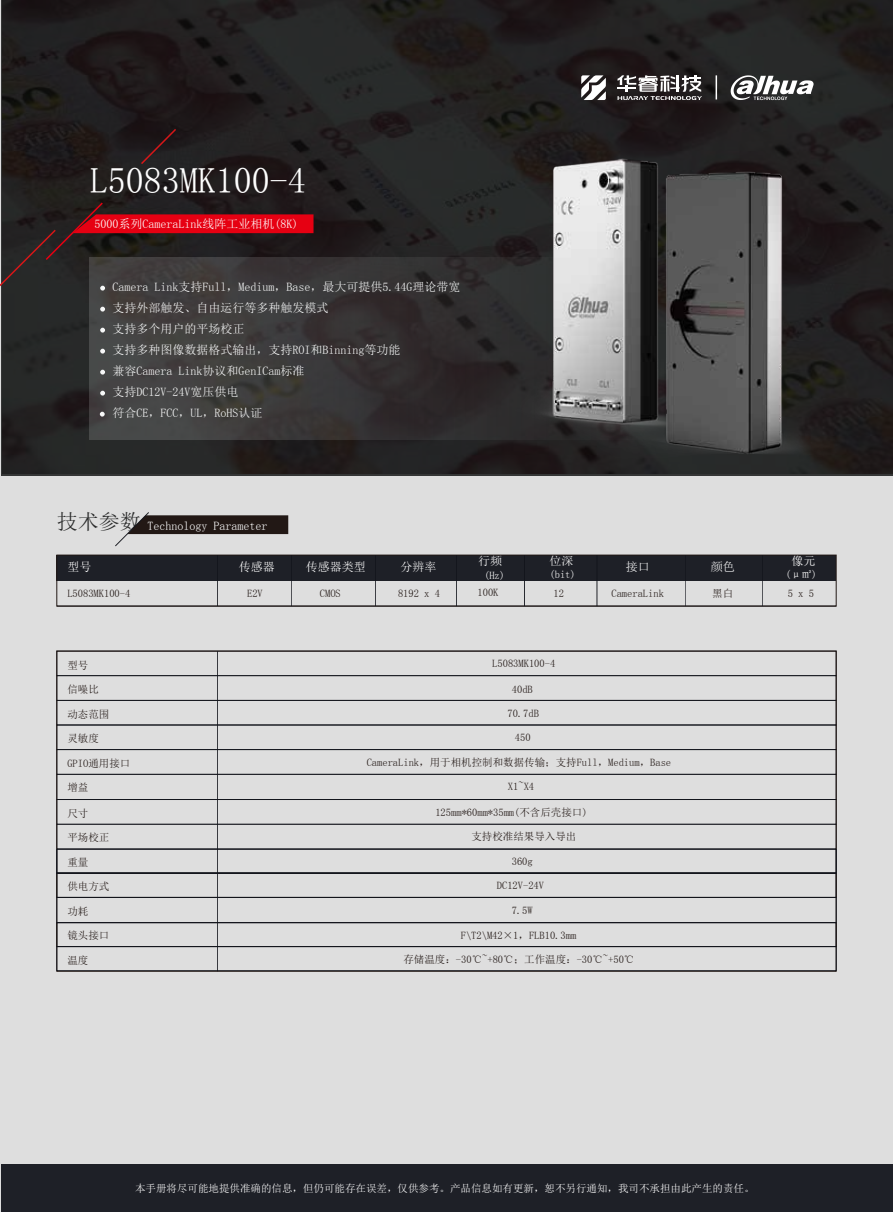
<style>
.page{position:relative;width:893px;height:1212px;background:#fff}
.page>*{position:absolute;margin:0;border:0;box-sizing:border-box;transform-origin:0 0}
.t1{font:36px "FZLTCHJW GB1 0 G Bpc EUC H";color:#fff}
.t2{font:12px/21px "FZLTXHJW GB1 0 G Bpc EUC H";color:#f7f8f8}
.t3{font:12px "FZLTXHJW GB1 0 G Bpc EUC H";color:#fff}
.t4{font:12px "FZLTZHK GBK1 0 G Bpc EUC H";color:#fff}
.t5{font:10.5px "FZLTXHJW GB1 0 G Bpc EUC H";color:#221815}
.t6{font:10.5px "FZYOUH 503 L GB1 4 G Bpc EUC H";color:#fff}
.t7{font:10.5px "FZLTZHK GBK1 0 G Bpc EUC H";color:#fff}
.s1{font-family:"FZLTZHK GBK1 0 G Bpc EUC H";font-size:21px;color:#2a2b2b}
</style>
<div class="page">
<div style="left:1px;top:0;width:892px;height:1212px;background:#dedede"></div>
<svg style="left:1px;top:0;width:892px;height:476px;background:#222020"></svg>
<svg style="left:90px;top:258px;width:309px;height:182px;background:#3d3b3b"></svg>
<div style="left:1px;top:1164px;width:892px;height:48px;background:#1e2027"></div>
<svg style="left:731px;top:75px;width:83px;height:25px;background:#818282"></svg>
<svg style="left:581px;top:75px;width:25px;height:25px"></svg>
<svg style="left:617px;top:75px;width:85px;height:25px;background:#757272"></svg>
<svg style="left:716px;top:75px;width:1px;height:24px"></svg>
<svg style="left:139px;top:127px;width:39px;height:39px;background:#271a1c"></svg>
<svg style="left:0;top:201px;width:314px;height:90px;background:#492225"></svg>
<svg style="left:100px;top:307px;width:5px;height:5px"></svg>
<svg style="left:100px;top:328px;width:5px;height:5px"></svg>
<svg style="left:100px;top:349px;width:5px;height:5px"></svg>
<svg style="left:100px;top:370px;width:5px;height:5px"></svg>
<svg style="left:100px;top:391px;width:5px;height:5px"></svg>
<div style="left:57px;top:555px;width:779px;height:25px;background:#1e2027"></div>
<hr style="left:57px;top:606px;width:779px;height:1px;background:#12141b">
<div style="left:57px;top:555px;width:779px;height:51px;border:1px solid #221815"></div>
<hr style="left:376px;top:555px;width:1px;height:51px;background:#12141b">
<hr style="left:218px;top:555px;width:1px;height:51px;background:#12141b">
<hr style="left:291px;top:555px;width:1px;height:51px;background:#12141b">
<hr style="left:456px;top:555px;width:1px;height:51px;background:#12141b">
<hr style="left:524px;top:555px;width:1px;height:51px;background:#12141b">
<hr style="left:686px;top:555px;width:1px;height:51px;background:#12141b">
<hr style="left:597px;top:555px;width:1px;height:51px;background:#12141b">
<hr style="left:763px;top:555px;width:1px;height:51px;background:#12141b">
<div style="left:57px;top:651px;width:779px;height:25px;border:1px solid #12141b"></div>
<div style="left:57px;top:700px;width:779px;height:25px;border:1px solid #12141b"></div>
<div style="left:57px;top:725px;width:779px;height:25px;border:1px solid #12141b"></div>
<div style="left:57px;top:749px;width:779px;height:25px;border:1px solid #12141b"></div>
<div style="left:57px;top:774px;width:779px;height:26px;border:1px solid #12141b"></div>
<div style="left:57px;top:799px;width:779px;height:25px;border:1px solid #12141b"></div>
<div style="left:57px;top:824px;width:779px;height:25px;border:1px solid #12141b"></div>
<div style="left:57px;top:873px;width:779px;height:24px;border:1px solid #12141b"></div>
<hr style="left:218px;top:651px;width:1px;height:320px;background:#12141b">
<svg style="left:115px;top:512px;width:173px;height:34px"></svg>
<svg style="left:100px;top:412px;width:5px;height:5px"></svg>
<div style="left:57px;top:946px;width:779px;height:25px;border:1px solid #12141b"></div>
<div style="left:57px;top:849px;width:779px;height:24px;border:1px solid #12141b"></div>
<div style="left:57px;top:897px;width:779px;height:26px;border:1px solid #12141b"></div>
<img style="left:399px;top:129px;width:494px;height:347px">
<h1 class="t1" style="left:90px;top:162px;width:218px">L5083MK100-4</h1>
<p class="t3" style="left:94px;top:218px;width:205px">5000系列CameraLink线阵工业相机(8K)</p>
<p class="t2" style="left:112px;top:276px;width:349px">Camera Link支持Full，Medium，Base，最大可提供5.44G理论带宽支持外部触发、自由运行等多种触发模式<br>支持多个用户的平场校正<br>支持多种图像数据格式输出，支持ROI和Binning等功能<br>兼容Camera Link协议和GenICam标准<br>支持DC12V-24V宽压供电<br>符合CE，FCC，UL，RoHS认证</p>
<p class="t3" style="left:57px;top:520px;width:212px"><span class="s1">技术参数</span> Technology Parameter</p>
<p class="t4" style="left:67px;top:561px;width:25px">型号</p>
<p class="t5" style="left:67px;top:588px;width:64px">L5083MK100-4</p>
<p class="t4" style="left:239px;top:561px;width:37px">传感器</p>
<p class="t5" style="left:247px;top:588px;width:17px">E2V</p>
<p class="t4" style="left:306px;top:561px;width:61px">传感器类型</p>
<p class="t5" style="left:320px;top:588px;width:22px">CMOS</p>
<p class="t4" style="left:401px;top:561px;width:37px">分辨率</p>
<p class="t5" style="left:398px;top:588px;width:43px">8192 x 4</p>
<p class="t4" style="left:478px;top:554px;width:25px">行频</p>
<p class="t7" style="left:484px;top:570px;width:22px">(Hz)</p>
<p class="t5" style="left:478px;top:587px;width:22px">100K</p>
<p class="t4" style="left:549px;top:555px;width:25px">位深</p>
<p class="t7" style="left:549px;top:569px;width:28px">(bit)</p>
<p class="t5" style="left:554px;top:588px;width:12px">12</p>
<p class="t4" style="left:626px;top:561px;width:25px">接口</p>
<p class="t5" style="left:611px;top:588px;width:54px">CameraLink</p>
<p class="t5" style="left:67px;top:659px;width:22px">型号</p>
<p class="t5" style="left:67px;top:684px;width:33px">信噪比</p>
<p class="t5" style="left:67px;top:709px;width:43px">动态范围</p>
<p class="t5" style="left:67px;top:733px;width:33px">灵敏度</p>
<p class="t5" style="left:67px;top:758px;width:64px">GPIO通用接口</p>
<p class="t5" style="left:67px;top:782px;width:22px">增益</p>
<p class="t5" style="left:67px;top:807px;width:22px">尺寸</p>
<p class="t5" style="left:67px;top:832px;width:43px">平场校正</p>
<p class="t5" style="left:67px;top:857px;width:22px">重量</p>
<p class="t5" style="left:67px;top:881px;width:43px">供电方式</p>
<p class="t5" style="left:67px;top:906px;width:22px">功耗</p>
<p class="t5" style="left:67px;top:930px;width:43px">镜头接口</p>
<p class="t5" style="left:67px;top:955px;width:22px">温度</p>
<p class="t5" style="left:492px;top:658px;width:64px">L5083MK100-4</p>
<p class="t5" style="left:512px;top:684px;width:22px">40dB</p>
<p class="t5" style="left:507px;top:708px;width:33px">70.7dB</p>
<p class="t5" style="left:515px;top:732px;width:17px">450</p>
<p class="t5" style="left:367px;top:757px;width:306px">CameraLink，用于相机控制和数据传输；支持Full，Medium，Base</p>
<p class="t5" style="left:508px;top:781px;width:28px">X1~X4</p>
<p class="t5" style="left:435px;top:807px;width:154px">125mm*60mm*35mm(不含后壳接口)</p>
<p class="t5" style="left:471px;top:831px;width:106px">支持校准结果导入导出</p>
<p class="t5" style="left:512px;top:856px;width:22px">360g</p>
<p class="t5" style="left:497px;top:880px;width:49px">DC12V-24V</p>
<p class="t5" style="left:512px;top:905px;width:22px">7.5W</p>
<p class="t5" style="left:461px;top:929px;width:117px">F\T2\M42×1，FLB10.3mm</p>
<p class="t5" style="left:403px;top:954px;width:232px">存储温度：-30℃~+80℃；工作温度：-30℃~+50℃</p>
<p class="t4" style="left:711px;top:561px;width:25px">颜色</p>
<p class="t5" style="left:712px;top:588px;width:22px">黑白</p>
<p class="t4" style="left:792px;top:555px;width:25px">像元</p>
<p class="t7" style="left:786px;top:569px;width:33px">(μ㎡)</p>
<p class="t5" style="left:788px;top:588px;width:28px">5 x 5</p>
<p class="t6" style="left:135px;top:1183px;width:621px">本手册将尽可能地提供准确的信息，但仍可能存在误差，仅供参考。产品信息如有更新，恕不另行通知，我司不承担由此产生的责任。</p>
</div>
